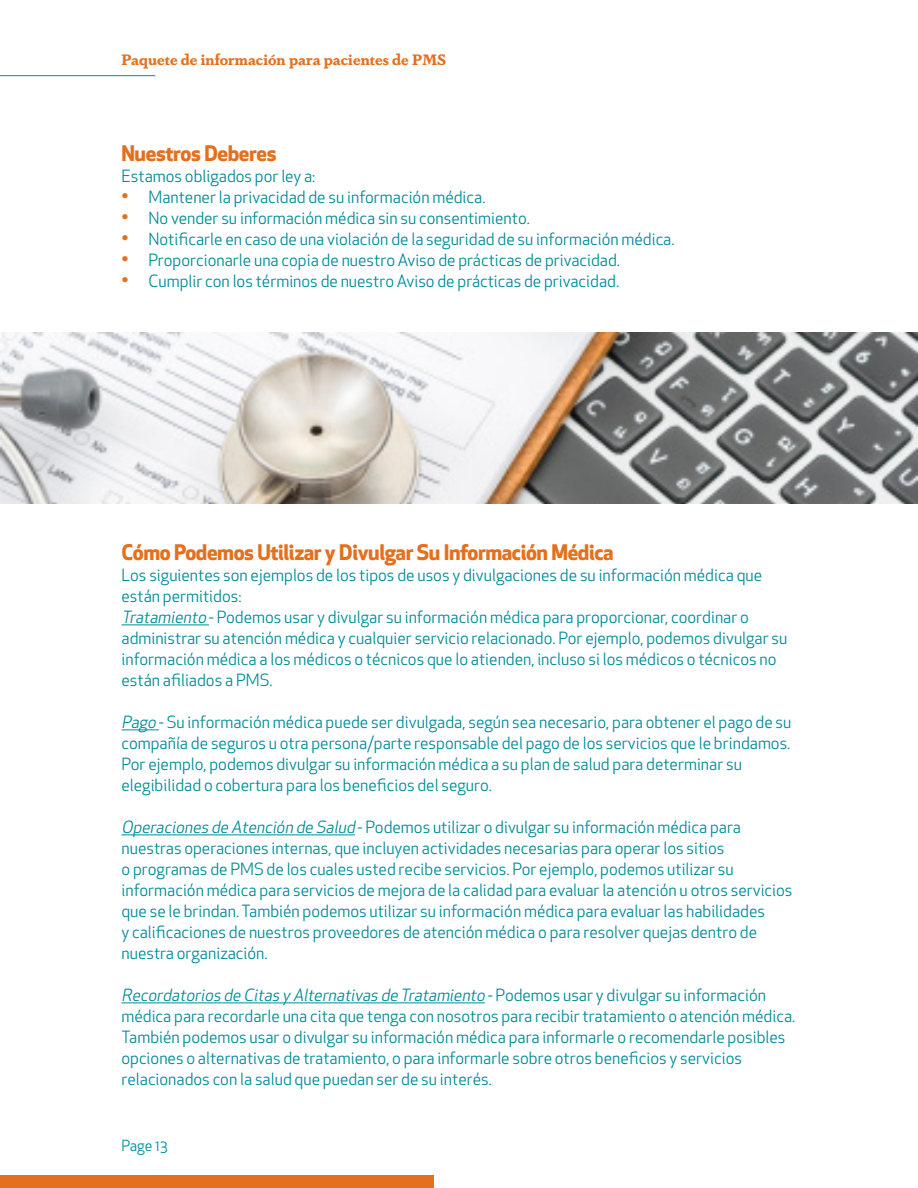
<style>
.page{position:relative;width:918px;height:1188px;background:#fff}
.page>*{position:absolute;margin:0;border:0;box-sizing:border-box;transform-origin:0 0}
.t1{font:700 21px "Apex New";letter-spacing:-.02em;color:#e4701e}
.t2{font:16.5px/21px "Apex New";color:#008b98}
.t3{font:700 15px "Dapifer";color:#e4701e}
.t4{font:15px "Apex New";color:#008b98}
.s1{font-size:19.5px;color:#e4701e}
.s2{font-style:italic}
</style>
<div class="page">
<hr style="left:122px;top:625px;width:87px;height:1px;background:#008b98">
<hr style="left:122px;top:730px;width:37px;height:1px;background:#008b98">
<hr style="left:122px;top:835px;width:233px;height:1px;background:#008b98">
<hr style="left:122px;top:1003px;width:363px;height:1px;background:#008b98">
<div style="left:0;top:1176px;width:433px;height:12px;background:#e4701e"></div>
<hr style="left:0;top:75px;width:155px;height:1px;background:#008b98">
<img style="left:0;top:333px;width:918px;height:170px">
<p class="t3" style="left:122px;top:48px;width:326px">Paquete de información para pacientes de PMS</p>
<p class="t1" style="left:122px;top:138px;width:157px">Nuestros Deberes</p>
<p class="t2" style="left:122px;top:166px;width:195px">Estamos obligados por ley a:</p>
<p class="t2" style="left:122px;top:187px;width:365px"><span class="s1">•</span> Mantener la privacidad de su información médica.</p>
<p class="t2" style="left:122px;top:208px;width:410px"><span class="s1">•</span> No vender su información médica sin su consentimiento.</p>
<p class="t2" style="left:122px;top:229px;width:555px"><span class="s1">•</span> Notificarle en caso de una violación de la seguridad de su información médica.</p>
<p class="t2" style="left:122px;top:250px;width:500px"><span class="s1">•</span> Proporcionarle una copia de nuestro Aviso de prácticas de privacidad.</p>
<p class="t2" style="left:122px;top:271px;width:499px"><span class="s1">•</span> Cumplir con los términos de nuestro Aviso de prácticas de privacidad.</p>
<p class="t1" style="left:122px;top:537px;width:494px">Cómo Podemos Utilizar y Divulgar Su Información Médica</p>
<p class="t2" style="left:122px;top:565px;width:642px">Los siguientes son ejemplos de los tipos de usos y divulgaciones de su información médica que están permitidos:</p>
<p class="t2" style="left:122px;top:607px;width:667px"><span class="s2">Tratamiento</span> - Podemos usar y divulgar su información médica para proporcionar, coordinar o administrar su atención médica y cualquier servicio relacionado. Por ejemplo, podemos divulgar su información médica a los médicos o técnicos que lo atienden, incluso si los médicos o técnicos no están afiliados a PMS.</p>
<p class="t2" style="left:122px;top:712px;width:671px"><span class="s2">Pago</span> - Su información médica puede ser divulgada, según sea necesario, para obtener el pago de su compañía de seguros u otra persona/parte responsable del pago de los servicios que le brindamos.<br>Por ejemplo, podemos divulgar su información médica a su plan de salud para determinar su elegibilidad o cobertura para los beneficios del seguro.</p>
<p class="t2" style="left:122px;top:817px;width:673px"><span class="s2">Operaciones de Atención de Salud</span> - Podemos utilizar o divulgar su información médica para nuestras operaciones internas, que incluyen actividades necesarias para operar los sitios<br>o programas de PMS de los cuales usted recibe servicios. Por ejemplo, podemos utilizar su información médica para servicios de mejora de la calidad para evaluar la atención u otros servicios que se le brindan. También podemos utilizar su información médica para evaluar las habilidades<br>y calificaciones de nuestros proveedores de atención médica o para resolver quejas dentro de nuestra organización.</p>
<p class="t2" style="left:122px;top:985px;width:675px"><span class="s2">Recordatorios de Citas y Alternativas de Tratamiento</span> - P o d e m o s u s a r y d i v u l g a r s u i n fo r m a c i ó n médica para recordarle una cita que tenga con nosotros para recibir tratamiento o atención médica.<br>También podemos usar o divulgar su información médica para informarle o recomendarle posibles opciones o alternativas de tratamiento, o para informarle sobre otros beneficios y servicios relacionados con la salud que puedan ser de su interés.</p>
<p class="t4" style="left:122px;top:1136px;width:48px">Page 13</p>
</div>
